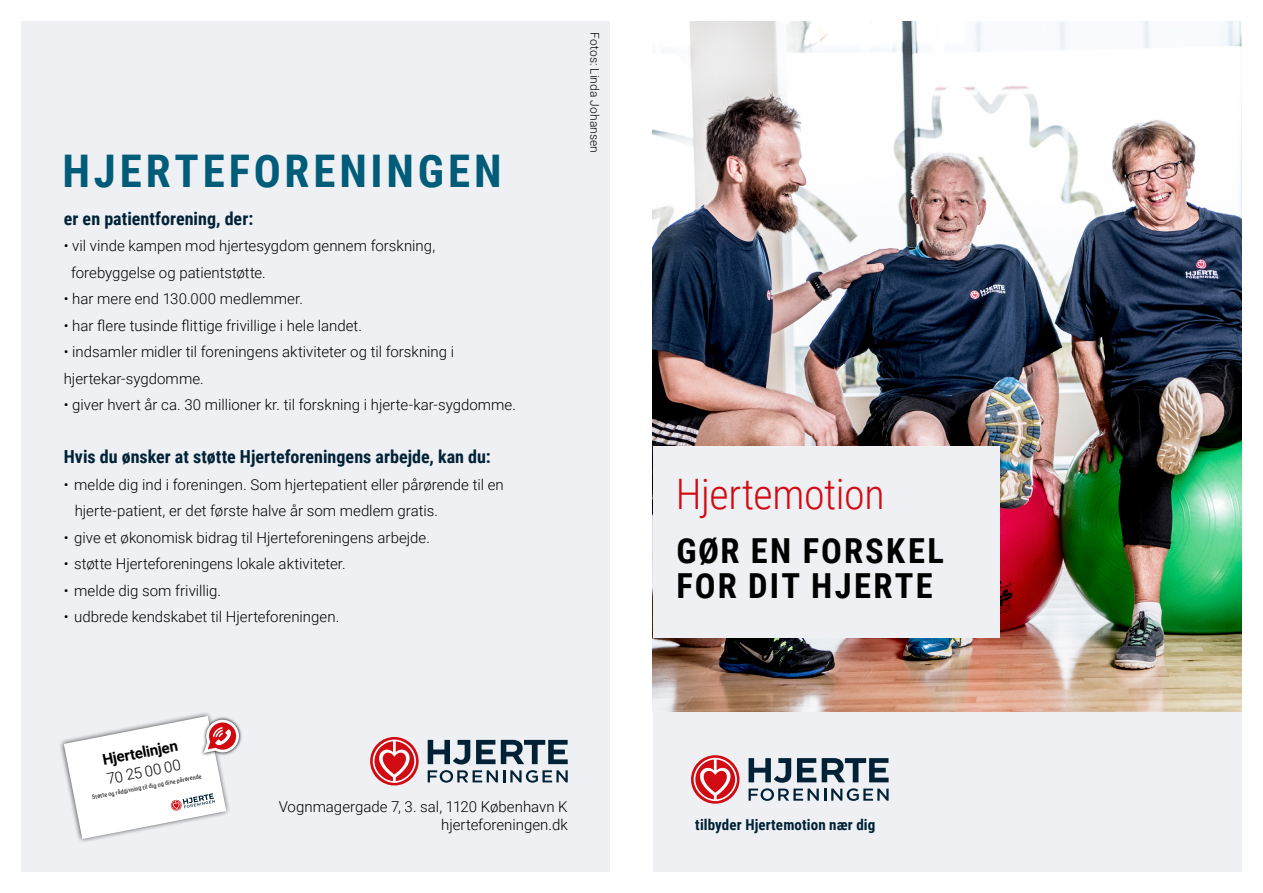
<style>
.page{position:relative;width:1263px;height:893px;background:#fff}
.page>*{position:absolute;margin:0;border:0;box-sizing:border-box;transform-origin:0 0}
.t1{font:700 45px "Roboto Condensed";letter-spacing:.085em;color:#005c78}
.t2{font:300 42px "Roboto Condensed";letter-spacing:-.01em;color:#d20a11}
.t3{font:700 34.5px/34.5px "Roboto Condensed";letter-spacing:.065em;color:#000}
.t4{font:700 18px "Roboto Condensed";color:#002136}
.t5{font:300 15px/26.5px "Roboto";color:#000}
.t6{font:700 15px "Roboto Condensed";letter-spacing:.01em;color:#002136}
.t7{font:700 15px "Roboto";color:#000}
.t8{font:300 12px "Roboto";letter-spacing:.01em;color:#000}
.t9{font:6px "Roboto Condensed";color:#000}
</style>
<div class="page">
<div style="left:653px;top:711px;width:589px;height:161px;background:#eef0f4"></div>
<img style="left:653px;top:21px;width:589px;height:690px">
<svg style="left:691px;top:755px;width:49px;height:49px"></svg>
<svg style="left:748px;top:758px;width:140px;height:43px"></svg>
<div style="left:653px;top:446px;width:347px;height:192px;background:#eef0f4"></div>
<div style="left:21px;top:21px;width:589px;height:851px;background:#eef0f4"></div>
<svg style="left:370px;top:737px;width:49px;height:48px"></svg>
<svg style="left:428px;top:770px;width:140px;height:13px"></svg>
<svg style="left:476px;top:740px;width:19px;height:24px"></svg>
<svg style="left:428px;top:740px;width:42px;height:24px"></svg>
<svg style="left:501px;top:740px;width:67px;height:24px"></svg>
<svg style="left:240px;top:729px;width:2px;height:15px"></svg>
<svg style="left:60px;top:713px;width:180px;height:129px"></svg>
<h1 class="t1" style="left:62px;top:139px;width:441px">HJERTEFORENINGEN</h1>
<p class="t4" style="left:64px;top:206px;width:191px">er en patientforening, der:</p>
<p class="t5" style="left:71px;top:232px;width:366px;text-indent:-7px">• vil vinde kampen mod hjertesygdom gennem forskning, forebyggelse og patientstøtte.</p>
<p class="t5" style="left:64px;top:285px;width:241px">• har mere end 130.000 medlemmer.</p>
<p class="t5" style="left:64px;top:312px;width:300px">• har flere tusinde flittige frivillige i hele landet.</p>
<p class="t5" style="left:64px;top:338px;width:392px">• indsamler midler til foreningens aktiviteter og til forskning i hjertekar-sygdomme.</p>
<p class="t5" style="left:64px;top:391px;width:454px">• giver hvert år ca. 30 millioner kr. til forskning i hjerte-kar-sygdomme.</p>
<p class="t4" style="left:64px;top:444px;width:429px">Hvis du ønsker at støtte Hjerteforeningens arbejde, kan du:</p>
<p class="t5" style="left:75px;top:471px;width:430px;text-indent:-11px">• melde dig ind i foreningen. Som hjertepatient eller pårørende til en hjerte-patient, er det første halve år som medlem gratis.</p>
<p class="t5" style="left:64px;top:524px;width:368px">• give et økonomisk bidrag til Hjerteforeningens arbejde.</p>
<p class="t5" style="left:64px;top:550px;width:283px">• støtte Hjerteforeningens lokale aktiviteter.</p>
<p class="t5" style="left:64px;top:577px;width:159px">• melde dig som frivillig.</p>
<p class="t5" style="left:64px;top:603px;width:277px">• udbrede kendskabet til Hjerteforeningen.</p>
<p class="t8" style="left:603px;top:32px;width:122px;rotate:90deg">Fotos: Linda Johansen</p>
<p class="t7" style="left:101px;top:750px;width:78px;rotate:-11deg">Hjertelinjen</p>
<p class="t5" style="left:105px;top:765px;width:76px;rotate:-11deg">70 25 00 00</p>
<p class="t9" style="left:91px;top:793px;width:113px;rotate:-11deg">Støtte og rådgivning til dig og dine pårørende</p>
<p class="t5" style="left:279px;top:797px;width:290px;line-height:18px;text-align:right">Vognmagergade 7, 3. sal, 1120 København K hjerteforeningen.dk</p>
<h2 class="t2" style="left:676px;top:465px;width:210px">Hjertemotion</h2>
<h3 class="t3" style="left:676px;top:532px;width:269px">GØR EN FORSKEL<br>FOR DIT HJERTE</h3>
<p class="t6" style="left:695px;top:814px;width:182px">tilbyder Hjertemotion nær dig</p>
</div>
